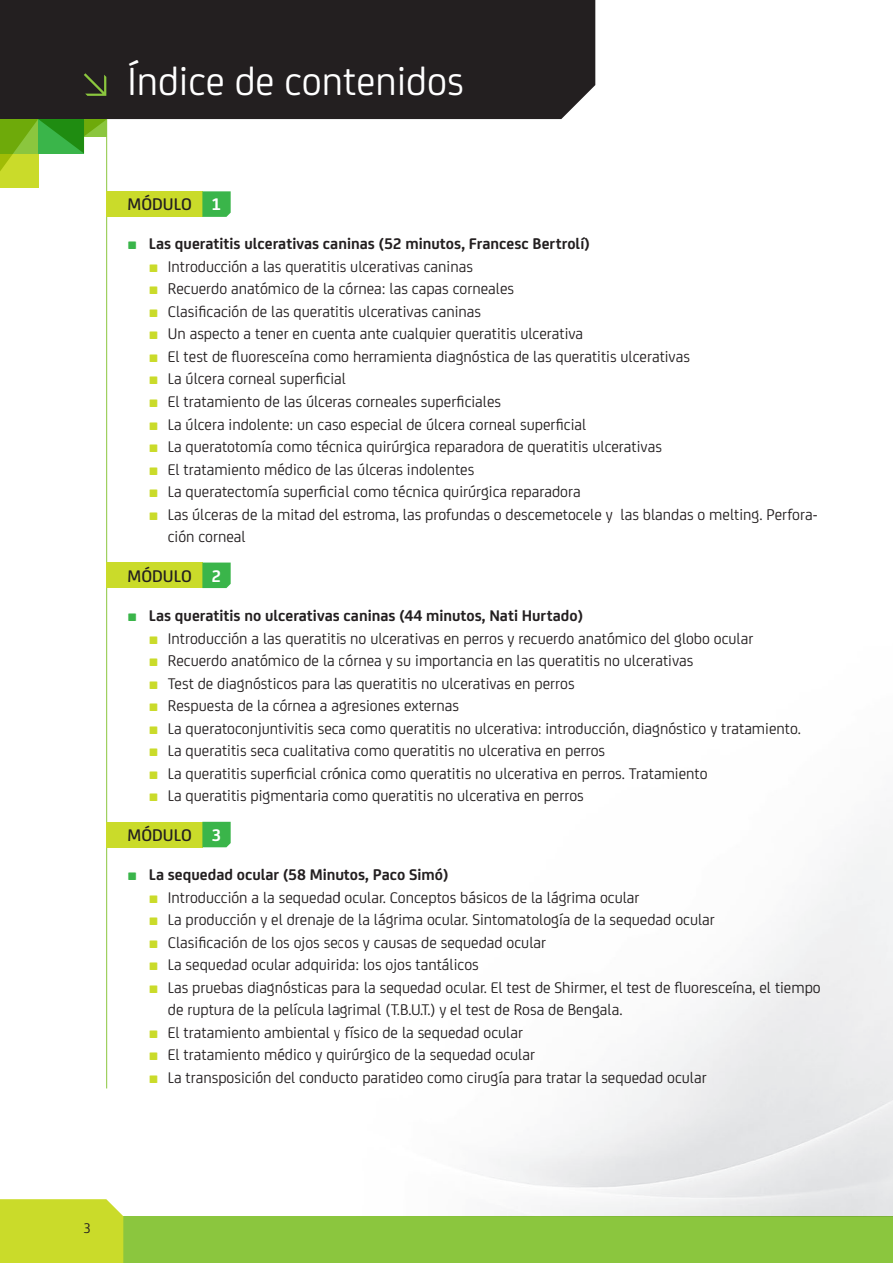
<style>
.page{position:relative;width:893px;height:1263px;background:#fff}
.page>*{position:absolute;margin:0;border:0;box-sizing:border-box;transform-origin:0 0}
.t1{font:42px "FS Joey";color:#fff}
.t2{font:500 18px "FS Joey";color:#231f20}
.t3{font:16.5px/22.5px "FS Joey";color:#231f20}
.t4{font:700 16.5px "FS Joey";color:#231f20}
.t5{font:15px "FS Joey";color:#231f20}
.s1{font-weight:700;color:#fff}
.s2{font-family:"Router";font-weight:500;font-size:10.5px;color:#3ab54a}
.s3{font-family:"Router";font-weight:500;font-size:10.5px;color:#cadb2a}
</style>
<div class="page">
<div style="left:0;top:0;width:595px;height:119px;background:#231f20"></div>
<hr style="left:106px;top:119px;width:1px;height:969px;background:#8bc63e">
<svg style="left:0;top:119px;width:107px;height:69px"></svg>
<div style="left:106px;top:191px;width:96px;height:26px;background:#cadb2a"></div>
<div style="left:106px;top:562px;width:96px;height:26px;background:#cadb2a"></div>
<div style="left:106px;top:822px;width:96px;height:25px;background:#cadb2a"></div>
<svg style="left:202px;top:191px;width:29px;height:26px"></svg>
<svg style="left:202px;top:562px;width:29px;height:26px"></svg>
<svg style="left:202px;top:822px;width:29px;height:25px"></svg>
<svg style="left:84px;top:73px;width:22px;height:23px"></svg>
<div style="left:0;top:1216px;width:893px;height:47px;background:#8bc63e"></div>
<div style="left:0;top:1199px;width:123px;height:64px;background:#cadb2a"></div>
<p class="t1" style="left:128px;top:52px;width:338px">Índice de contenidos</p>
<p class="t2" style="left:128px;top:191px;width:95px">MÓDULO <span class="s1">1</span></p>
<p class="t4" style="left:128px;top:232px;width:464px"><span class="s2">■</span> Las queratitis ulcerativas caninas (52 minutos, Francesc Bertrolí)</p>
<p class="t3" style="left:149px;top:254px;width:326px"><span class="s3">■</span> Introducción a las queratitis ulcerativas caninas</p>
<p class="t3" style="left:149px;top:277px;width:367px"><span class="s3">■</span> Recuerdo anatómico de la córnea: las capas corneales</p>
<p class="t3" style="left:149px;top:299px;width:334px"><span class="s3">■</span> Clasificación de las queratitis ulcerativas caninas</p>
<p class="t3" style="left:149px;top:322px;width:436px"><span class="s3">■</span> Un aspecto a tener en cuenta ante cualquier queratitis ulcerativa</p>
<p class="t3" style="left:149px;top:344px;width:543px"><span class="s3">■</span> El test de fluoresceína como herramienta diagnóstica de las queratitis ulcerativas</p>
<p class="t3" style="left:149px;top:367px;width:199px"><span class="s3">■</span> La úlcera corneal superficial</p>
<p class="t3" style="left:149px;top:389px;width:354px"><span class="s3">■</span> El tratamiento de las úlceras corneales superficiales</p>
<p class="t3" style="left:149px;top:412px;width:439px"><span class="s3">■</span> La úlcera indolente: un caso especial de úlcera corneal superficial</p>
<p class="t3" style="left:149px;top:434px;width:515px"><span class="s3">■</span> La queratotomía como técnica quirúrgica reparadora de queratitis ulcerativas</p>
<p class="t3" style="left:149px;top:457px;width:327px"><span class="s3">■</span> El tratamiento médico de las úlceras indolentes</p>
<p class="t3" style="left:149px;top:479px;width:433px"><span class="s3">■</span> La queratectomía superficial como técnica quirúrgica reparadora</p>
<p class="t3" style="left:168px;top:502px;width:651px;text-indent:-19px"><span class="s3">■</span> Las úlceras de la mitad del estroma, las profundas o descemetocele y las blandas o melting. Perfora&shy;ción corneal</p>
<p class="t2" style="left:128px;top:562px;width:95px">MÓDULO <span class="s1">2</span></p>
<p class="t4" style="left:128px;top:603px;width:457px"><span class="s2">■</span> Las queratitis no ulcerativas caninas (44 minutos, Nati Hurtado)</p>
<p class="t3" style="left:149px;top:626px;width:606px"><span class="s3">■</span> Introducción a las queratitis no ulcerativas en perros y recuerdo anatómico del globo ocular</p>
<p class="t3" style="left:149px;top:648px;width:546px"><span class="s3">■</span> Recuerdo anatómico de la córnea y su importancia en las queratitis no ulcerativas</p>
<p class="t3" style="left:149px;top:671px;width:427px"><span class="s3">■</span> Test de diagnósticos para las queratitis no ulcerativas en perros</p>
<p class="t3" style="left:149px;top:693px;width:312px"><span class="s3">■</span> Respuesta de la córnea a agresiones externas</p>
<p class="t3" style="left:149px;top:716px;width:654px"><span class="s3">■</span> La queratoconjuntivitis seca como queratitis no ulcerativa: introducción, diagnóstico y tratamiento.</p>
<p class="t3" style="left:149px;top:738px;width:458px"><span class="s3">■</span> La queratitis seca cualitativa como queratitis no ulcerativa en perros</p>
<p class="t3" style="left:149px;top:761px;width:560px"><span class="s3">■</span> La queratitis superficial crónica como queratitis no ulcerativa en perros. Tratamiento</p>
<p class="t3" style="left:149px;top:783px;width:437px"><span class="s3">■</span> La queratitis pigmentaria como queratitis no ulcerativa en perros</p>
<p class="t2" style="left:128px;top:821px;width:95px">MÓDULO <span class="s1">3</span></p>
<p class="t4" style="left:128px;top:862px;width:322px"><span class="s2">■</span> La sequedad ocular (58 Minutos, Paco Simó)</p>
<p class="t3" style="left:149px;top:885px;width:492px"><span class="s3">■</span> Introducción a la sequedad ocular. Conceptos básicos de la lágrima ocular</p>
<p class="t3" style="left:149px;top:907px;width:568px"><span class="s3">■</span> La producción y el drenaje de la lágrima ocular. Sintomatología de la sequedad ocular</p>
<p class="t3" style="left:149px;top:930px;width:399px"><span class="s3">■</span> Clasificación de los ojos secos y causas de sequedad ocular</p>
<p class="t3" style="left:149px;top:952px;width:331px"><span class="s3">■</span> La sequedad ocular adquirida: los ojos tantálicos</p>
<p class="t3" style="left:168px;top:975px;width:654px;text-indent:-19px"><span class="s3">■</span> Las pruebas diagnósticas para la sequedad ocular. El test de Shirmer, el test de fluoresceína, el tiempo de ruptura de la película lagrimal (T.B.U.T.) y el test de Rosa de Bengala.</p>
<p class="t3" style="left:149px;top:1020px;width:376px"><span class="s3">■</span> El tratamiento ambiental y físico de la sequedad ocular</p>
<p class="t3" style="left:149px;top:1042px;width:388px"><span class="s3">■</span> El tratamiento médico y quirúrgico de la sequedad ocular</p>
<p class="t3" style="left:149px;top:1065px;width:559px"><span class="s3">■</span> La transposición del conducto paratideo como cirugía para tratar la sequedad ocular</p>
<p class="t5" style="left:83px;top:1218px;width:9px">3</p>
</div>
